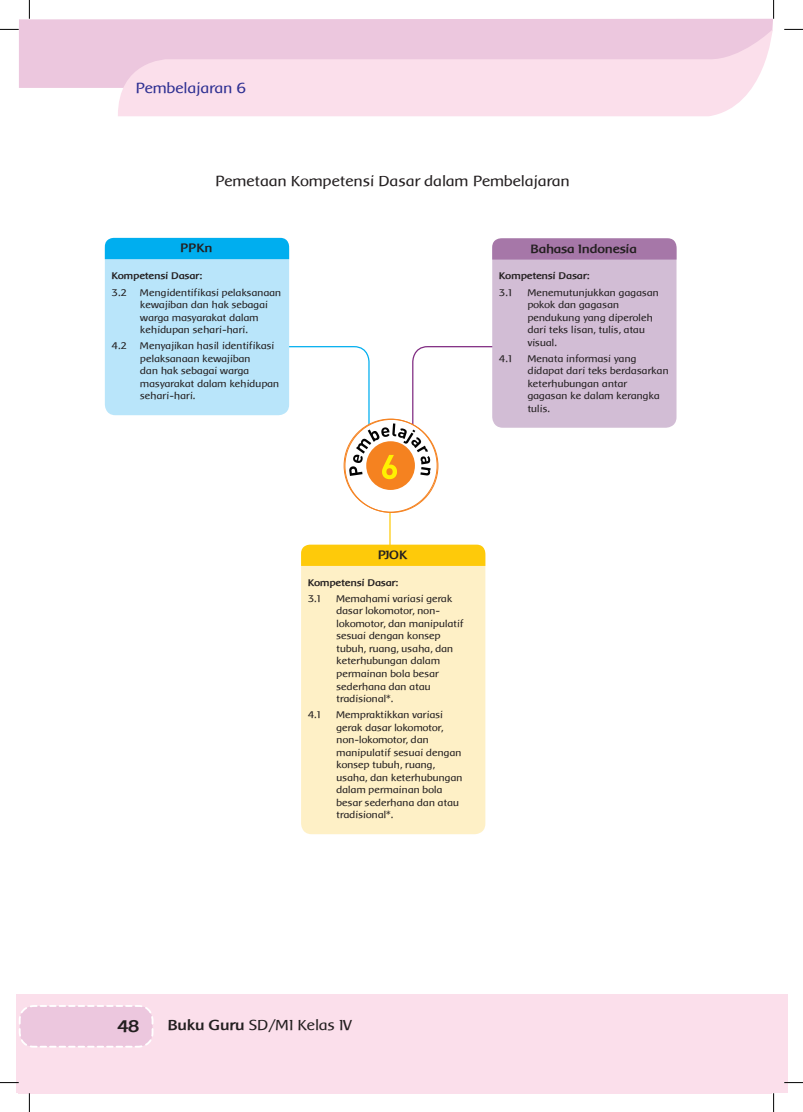
<style>
.page{position:relative;width:803px;height:1112px;background:#fff}
.page>*{position:absolute;margin:0;border:0;box-sizing:border-box;transform-origin:0 0}
.t1{font:700 17.5px "Baar Metanoia";color:#231f20}
.t2{font:15px "Baar Metanoia";color:#231f20}
.t3{font:15px "Baar Metanoia";color:#2e3092}
.t4{font:700 12.5px "Baar Metanoia";color:#231f20}
.t5{font:10px/12.5px "Baar Metanoia";color:#231f20}
.t6{font:700 10px "Baar Metanoia";color:#231f20}
.s1{font-weight:700}
</style>
<div class="page">
<div style="left:17px;top:994px;width:771px;height:98px;background:#fbdfeb"></div>
<div style="left:19px;top:19px;width:754px;height:69px;background:#ecc7de"></div>
<svg style="left:118px;top:29px;width:655px;height:87px;background:#f5d7e7"></svg>
<svg style="left:19px;top:1005px;width:135px;height:43px;background:#eecce1"></svg>
<div style="left:492px;top:238px;width:184px;height:189px;background:#d2bdd5;border-radius:11px"></div>
<div style="left:492px;top:238px;width:184px;height:21px;background:#a677a8"></div>
<div style="left:105px;top:238px;width:184px;height:177px;background:#b9e5fa;border-radius:11px"></div>
<div style="left:105px;top:238px;width:184px;height:21px;background:#00aeef"></div>
<div style="left:301px;top:545px;width:184px;height:289px;background:#fef0c6;border-radius:11px"></div>
<svg style="left:301px;top:499px;width:184px;height:67px"></svg>
<div style="left:344px;top:419px;width:93px;height:93px;background:#fff;border-radius:50%"></div>
<div style="left:366px;top:441px;width:49px;height:49px;background:#f58220;border-radius:50%"></div>
<svg style="left:243px;top:345px;width:277px;height:135px"></svg>
<svg style="left:0;top:29px;width:19px;height:1px"></svg>
<svg style="left:784px;top:29px;width:19px;height:1px"></svg>
<svg style="left:0;top:1081px;width:19px;height:2px"></svg>
<svg style="left:784px;top:1082px;width:19px;height:1px"></svg>
<svg style="left:29px;top:0;width:1px;height:19px"></svg>
<svg style="left:29px;top:1092px;width:1px;height:19px"></svg>
<svg style="left:773px;top:0;width:1px;height:19px"></svg>
<svg style="left:773px;top:1092px;width:1px;height:19px"></svg>
<h2 class="t3" style="left:136px;top:80px;width:112px">Pembelajaran 6</h2>
<h2 class="t2" style="left:215px;top:173px;width:356px">Pemetaan Kompetensi Dasar dalam Pembelajaran</h2>
<p class="t4" style="left:180px;top:241px;width:34px">PPKn</p>
<p class="t6" style="left:112px;top:271px;width:92px">Kompetensi Dasar:</p>
<p class="t5" style="left:112px;top:286px;width:16px">3.2</p>
<p class="t5" style="left:140px;top:286px;width:143px">Mengidentifikasi pelaksanaan kewajiban dan hak sebagai warga masyarakat dalam kehidupan sehari-hari.</p>
<p class="t5" style="left:112px;top:339px;width:16px">4.2</p>
<p class="t5" style="left:140px;top:339px;width:141px">Menyajikan hasil identifikasi pelaksanaan kewajiban<br>dan hak sebagai warga masyarakat dalam kehidupan sehari-hari.</p>
<p class="t4" style="left:531px;top:242px;width:108px">Bahasa Indonesia</p>
<p class="t6" style="left:499px;top:271px;width:92px">Kompetensi Dasar:</p>
<p class="t5" style="left:499px;top:286px;width:14px">3.1</p>
<p class="t5" style="left:528px;top:286px;width:133px">Menemutunjukkan gagasan pokok dan gagasan pendukung yang diperoleh dari teks lisan, tulis, atau visual.</p>
<p class="t5" style="left:499px;top:352px;width:14px">4.1</p>
<p class="t5" style="left:528px;top:352px;width:143px">Menata informasi yang didapat dari teks berdasarkan keterhubungan antar gagasan ke dalam kerangka tulis.</p>
<p class="t4" style="left:378px;top:548px;width:31px">PJOK</p>
<p class="t6" style="left:308px;top:577px;width:92px">Kompetensi Dasar:</p>
<p class="t5" style="left:308px;top:592px;width:14px">3.1</p>
<p class="t5" style="left:336px;top:592px;width:129px">Memahami variasi gerak dasar lokomotor, non&shy;lokomotor, dan manipulatif sesuai dengan konsep tubuh, ruang, usaha, dan keterhubungan dalam permainan bola besar sederhana dan atau tradisional*.</p>
<p class="t5" style="left:308px;top:708px;width:14px">4.1</p>
<p class="t5" style="left:336px;top:708px;width:128px">Mempraktikkan variasi gerak dasar lokomotor, non-lokomotor, dan manipulatif sesuai dengan konsep tubuh, ruang, usaha, dan keterhubungan dalam permainan bola besar sederhana dan atau tradisional*.</p>
<h1 class="t1" style="left:118px;top:1016px;width:23px">48</h1>
<h2 class="t2" style="left:168px;top:1016px;width:186px"><span class="s1">Buku Guru</span> SD/MI Kelas IV</h2>
</div>
